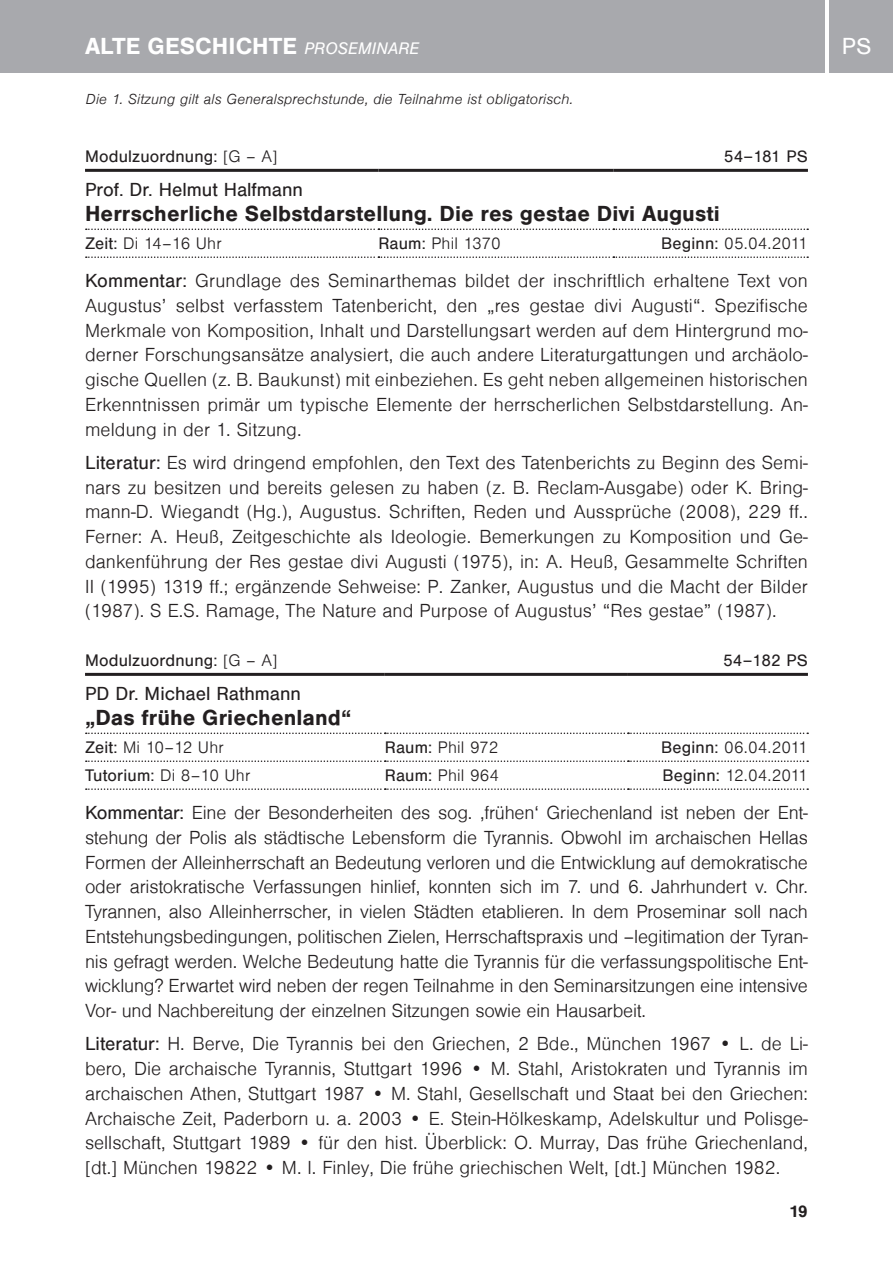
<style>
.page{position:relative;width:893px;height:1263px;background:#fff}
.page>*{position:absolute;margin:0;border:0;box-sizing:border-box;transform-origin:0 0}
.t1{font:700 24px "Sans";color:#fff}
.t2{font:24px "Sans";color:#fff}
.t3{font:700 22.5px "Sans";color:#231f20}
.t4{font:300 19.5px/24.8px "Sans";color:#231f20;text-align:justify}
.t5{font:19.5px "Sans";color:#231f20}
.t6{font:300 17.25px "Sans";letter-spacing:.01em;color:#231f20}
.t7{font:17.25px "Sans";letter-spacing:-.015em;color:#231f20}
.t8{font:italic 17.25px "Sans";letter-spacing:.01em;color:#fff}
.t9{font:700 17.25px "Sans";color:#231f20}
.t10{font:italic 300 15px "Sans";letter-spacing:.01em;color:#231f20}
.s1{font-weight:300}
.s2{font-weight:400}
</style>
<div class="page">
<div style="left:0;top:0;width:825px;height:72px;background:#a8a9ad"></div>
<div style="left:829px;top:0;width:64px;height:72px;background:#a8a9ad"></div>
<hr style="left:613px;top:169px;width:195px;height:3px;background:#231f20">
<hr style="left:85px;top:169px;width:293px;height:3px;background:#231f20">
<hr style="left:378px;top:169px;width:235px;height:3px;background:#231f20">
<svg style="left:86px;top:228px;width:722px;height:2px"></svg>
<svg style="left:86px;top:256px;width:722px;height:2px"></svg>
<hr style="left:628px;top:673px;width:180px;height:3px;background:#231f20">
<hr style="left:85px;top:673px;width:300px;height:3px;background:#231f20">
<hr style="left:385px;top:673px;width:243px;height:3px;background:#231f20">
<svg style="left:86px;top:732px;width:722px;height:2px"></svg>
<svg style="left:86px;top:760px;width:722px;height:2px"></svg>
<svg style="left:86px;top:788px;width:722px;height:2px"></svg>
<p class="t1" style="left:85px;top:33px;width:29px">aLTE</p>
<p class="t1" style="left:148px;top:33px;width:16px">gESCHICHTE</p>
<p class="t8" style="left:304px;top:38px;width:33px">pROSE</p>
<p class="t8" style="left:358px;top:38px;width:63px">MINARE</p>
<p class="t2" style="left:842px;top:33px;width:15px">PS</p>
<p class="t10" style="left:86px;top:90px;width:489px">Die 1. Sitzung gilt als Generalsprechstunde, die Teilnahme ist obligatorisch.</p>
<p class="t7" style="left:85px;top:147px;width:194px">Modulzuordnung: <span class="s1">[G – A]</span></p>
<p class="t7" style="left:724px;top:147px;width:74px">54–181 PS</p>
<p class="t5" style="left:85px;top:179px;width:220px">Prof. Dr. H elmut Halfmann</p>
<p class="t3" style="left:85px;top:201px;width:636px">Herrscherliche Selbstdarstellung. Die res gestae Divi Augusti</p>
<p class="t6" style="left:85px;top:234px;width:138px"><span class="s2">Zeit:</span> Di 14–16 Uhr</p>
<p class="t6" style="left:378px;top:234px;width:124px"><span class="s2">Raum:</span> Phil 1370</p>
<p class="t6" style="left:661px;top:234px;width:148px"><span class="s2">Beginn:</span> 05.04.2011</p>
<p class="t4" style="left:85px;top:269px;width:724px"><span class="s2">Kommentar:</span> Grundlage des Seminarthemas bildet der inschriftlich erhaltene Text von Augustus’ selbst verfasstem Tatenbericht, den „res gestae divi Augusti“. Spezifische Merkmale von Komposition, Inhalt und Darstellungsart werden auf dem Hintergrund mo&shy;derner Forschungsansätze analysiert, die auch andere Literaturgattungen und archäolo&shy;gische Quellen (z. B. Baukunst) mit einbeziehen. Es geht neben allgemeinen historischen Erkenntnissen primär um typische Elemente der herrscherlichen Selbstdarstellung. An&shy;meldung in der 1. Sitzung.</p>
<p class="t4" style="left:85px;top:451px;width:724px"><span class="s2">Literatur:</span> Es wird dringend empfohlen, den Text des Tatenberichts zu Beginn des Semi&shy;nars zu besitzen und bereits gelesen zu haben (z. B. Reclam-Ausgabe) oder K. Bring&shy;mann-D. Wiegandt (Hg.), Augustus. Schriften, Reden und Aussprüche (2008), 229 ff..<br>Ferner: A. Heuß, Zeitgeschichte als Ideologie. Bemerkungen zu Komposition und Ge&shy;dankenführung der Res gestae divi Augusti (1975), in: A. Heuß, Gesammelte Schriften II (1995) 1319 ff.; ergänzende Sehweise: P. Zanker, Augustus und die Macht der Bilder (1987). S E.S. Ramage, The Nature and Purpose of Augustus’ “Res gestae” (1987).</p>
<p class="t7" style="left:85px;top:651px;width:194px">Modulzuordnung: <span class="s1">[G – A]</span></p>
<p class="t7" style="left:723px;top:651px;width:74px">54–182 PS</p>
<p class="t5" style="left:85px;top:683px;width:218px">PD Dr. M ichael Rathmann</p>
<p class="t3" style="left:85px;top:705px;width:268px">„Das frühe Griechenland“</p>
<p class="t6" style="left:85px;top:738px;width:140px"><span class="s2">Zeit:</span> Mi 10–12 Uhr</p>
<p class="t6" style="left:385px;top:738px;width:115px"><span class="s2">Raum:</span> Phil 972</p>
<p class="t6" style="left:661px;top:738px;width:148px"><span class="s2">Beginn:</span> 06.04.2011</p>
<p class="t7" style="left:85px;top:765px;width:167px">Tutorium: <span class="s1">Di 8–10 Uhr</span></p>
<p class="t6" style="left:385px;top:766px;width:116px"><span class="s2">Raum:</span> Phil 964</p>
<p class="t6" style="left:663px;top:766px;width:147px"><span class="s2">Beginn:</span> 12.04.2011</p>
<p class="t4" style="left:85px;top:801px;width:724px"><span class="s2">Kommentar:</span> Eine der Besonderheiten des sog. ‚frühen‘ Griechenland ist neben der Ent&shy;stehung der Polis als städtische Lebensform die Tyrannis. Obwohl im archaischen Hellas Formen der Alleinherrschaft an Bedeutung verloren und die Entwicklung auf demokratische oder aristokratische Verfassungen hinlief, konnten sich im 7. und 6. Jahrhundert v. Chr.<br>Tyrannen, also Alleinherrscher, in vielen Städten etablieren. In dem Proseminar soll nach Entstehungsbedingungen, politischen Zielen, Herrschaftspraxis und –legitimation der Tyran&shy;nis gefragt werden. Welche Bedeutung hatte die Tyrannis für die verfassungspolitische Ent&shy;wicklung? Erwartet wird neben der regen Teilnahme in den Seminarsitzungen eine intensive Vor- und Nachbereitung der einzelnen Sitzungen sowie ein Hausarbeit.</p>
<p class="t4" style="left:85px;top:1032px;width:724px"><span class="s2">Literatur:</span> H. Berve, Die Tyrannis bei den Griechen, 2 Bde., M ünchen 1967 • L. de Li&shy;bero, Die archaische Tyrannis, Stuttgart 1996 • M . Stahl, Aristokraten und Tyrannis im archaischen Athen, Stuttgart 1987 • M . Stahl, Gesellschaft und Staat bei den Griechen:<br>Archaische Zeit, Paderborn u. a. 2003 • E. Stein-Hölkeskamp, Adelskultur und Polisge&shy;sellschaft, Stuttgart 1989 • für den hist. Überblick: O. M urray, Das frühe Griechenland, [dt.] M ünchen 19822 • M . I. Finley, Die frühe griechischen Welt, [dt.] M ünchen 1982.</p>
<p class="t9" style="left:789px;top:1202px;width:20px">19</p>
</div>
